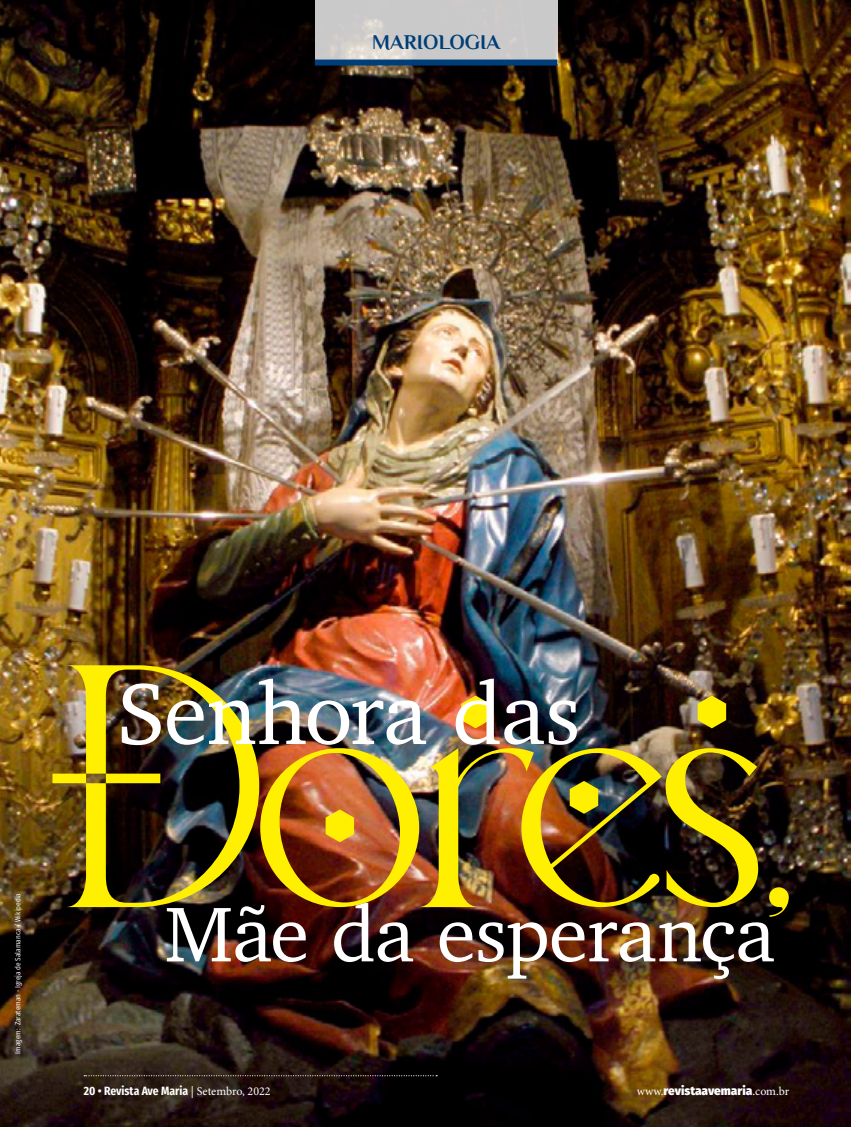
<style>
.page{position:relative;width:851px;height:1127px;background:#fff}
.page>*{position:absolute;margin:0;border:0;box-sizing:border-box;transform-origin:0 0}
.t1{font:254.25px "Lucky Change";letter-spacing:-.02em;color:#ffef00}
.t2{font:88.8px "Charter";letter-spacing:-.015em;color:#fff}
.t3{font:79.35px "Charter";letter-spacing:-.01em;color:#fff}
.t4{font:700 21px "Philosopher";color:#003e79}
.t5{font:700 12px "Fira Sans Condensed";color:#fff}
.t6{font:900 12px "Fira Sans";color:#fff}
.t7{font:7.5px "Fira Sans Condensed";color:#fff}
.s1{font-family:"Minion Pro";font-weight:400}
</style>
<div class="page">
<img style="left:0;top:0;width:850px;height:1127px">
<svg style="left:315px;top:0;width:242px;height:60px;background:#cacac9"></svg>
<div style="left:315px;top:60px;width:242px;height:6px;background:#003e79"></div>
<svg style="left:84px;top:1075px;width:353px;height:1px"></svg>
<h3 class="t4" style="left:372px;top:31px;width:130px">MARIOLOGIA</h3>
<p class="t7" style="left:11px;top:1053px;width:162px;rotate:-90deg">Imagem: Zarateman - Igreja de Salamanca / Wikipedia</p>
<h1 class="t1" style="left:63px;top:653px;width:730px">Dores,</h1>
<h2 class="t2" style="left:116px;top:637px;width:465px">Senhora das</h2>
<h3 class="t3" style="left:164px;top:866px;width:612px">Mãe da esperança</h3>
<h3 class="t5" style="left:84px;top:1080px;width:188px">20 • Revista Ave Maria <span class="s1">| Setembro, 2022</span></h3>
<h3 class="t6" style="left:636px;top:1080px;width:154px"><span class="s1">www.</span>revistaavemaria<span class="s1">.com.br</span></h3>
</div>
